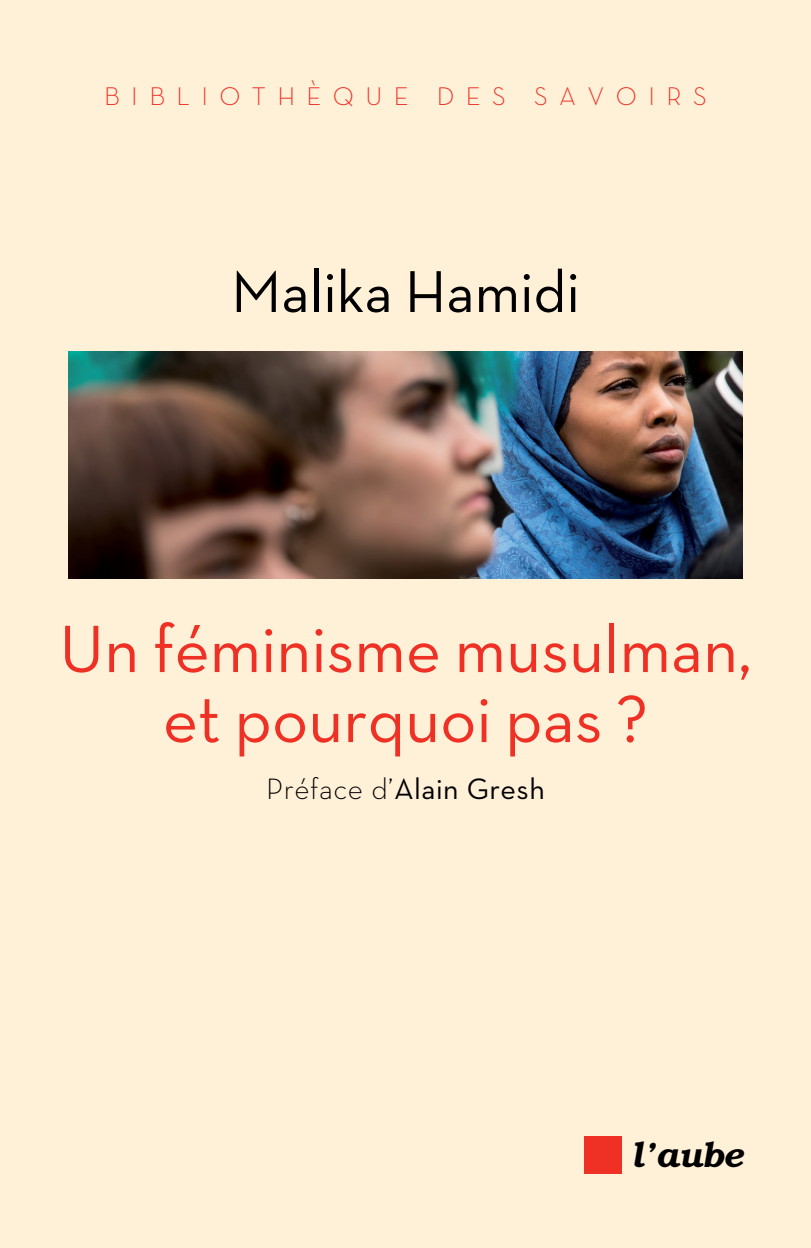
<style>
.page{position:relative;width:811px;height:1248px;background:#fff}
.page>*{position:absolute;margin:0;border:0;box-sizing:border-box;transform-origin:0 0}
.t1{font:68px/70px "Neutra Text TFPS";color:#ee3124;text-align:center}
.t2{font:60px "Neutra Text TFPS";color:#000}
.t3{font:italic 600 34.8px "Bookman";color:#000}
.t4{font:30px "Neutra Text";letter-spacing:.015em;color:#000}
.t5{font:300 26px "Neutra Text TFPS";letter-spacing:.44em;color:#ee3124}
.s1{font-weight:300}
</style>
<div class="page">
<div style="left:0;top:0;width:811px;height:1247px;background:#fff0d8"></div>
<div style="left:584px;top:1136px;width:37px;height:37px;background:#ee3124"></div>
<img style="left:68px;top:351px;width:675px;height:227px">
<p class="t5" style="left:104px;top:80px;width:604px">BIBLIOTHÈQUE DES SAVOIRS</p>
<p class="t2" style="left:231px;top:255px;width:350px">Malika Hamidi</p>
<p class="t1" style="left:59px;top:612px;width:694px">Un féminisme musulman, et pourquoi pas ?</p>
<p class="t4" style="left:266px;top:770px;width:280px"><span class="s1">Préface d’</span>Alain Gresh</p>
<p class="t3" style="left:631px;top:1134px;width:114px">l’aube</p>
</div>
